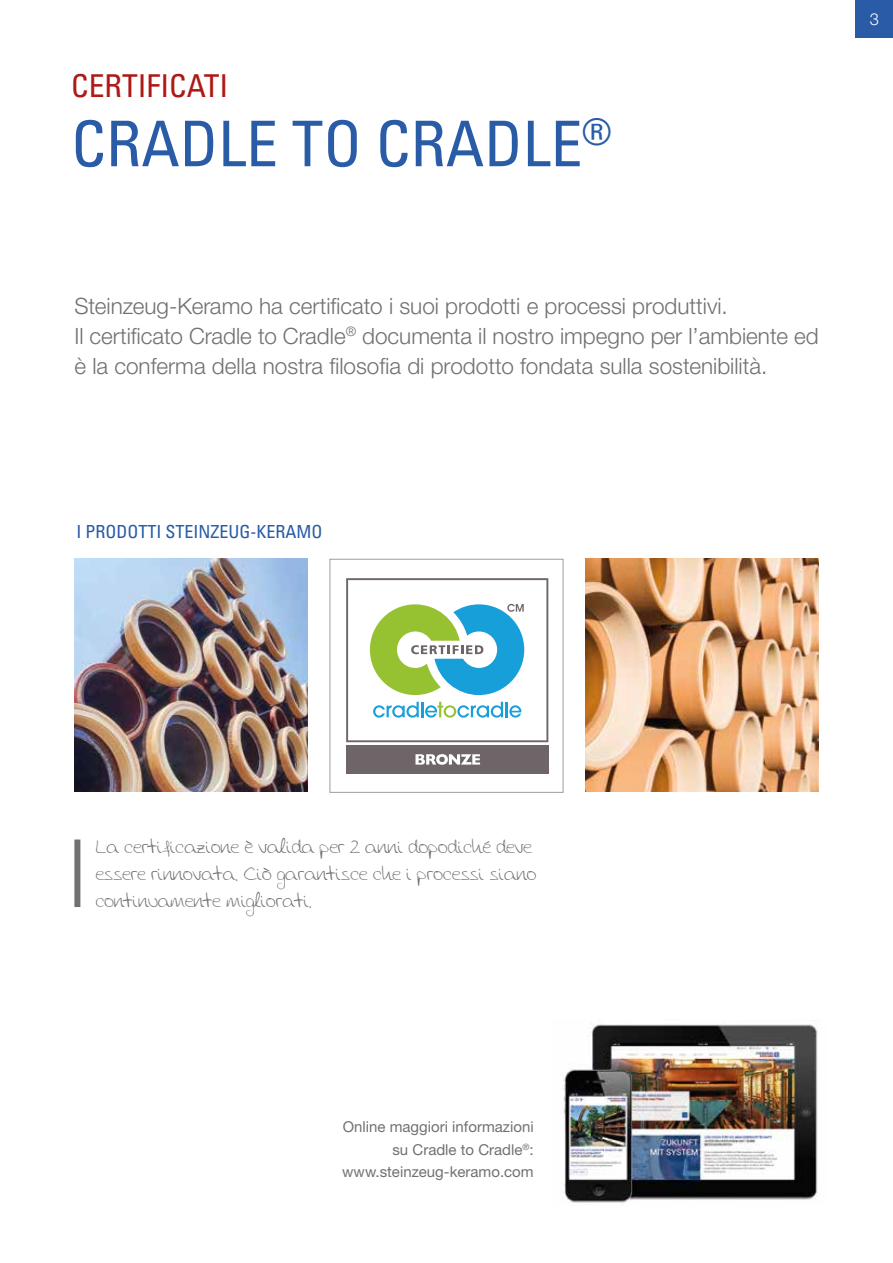
<style>
.page{position:relative;width:893px;height:1263px;background:#fff}
.page>*{position:absolute;margin:0;border:0;box-sizing:border-box;transform-origin:0 0}
.t1{font:condensed 63px "Univers LT Std";color:#295ba7}
.t2{font:condensed 31.5px "Univers LT Std";color:#ae1917}
.t3{font:300 22.5px/30px "Helvetica Neue LT Std";color:#727070}
.t4{font:18px/27px "Aida Garmo Scrap Rounded";letter-spacing:.05em;color:#727070}
.t5{font:condensed 18px "Univers LT Std";color:#295ba7}
.t6{font:300 16.5px "Helvetica Neue LT Std";color:#fff}
.t7{font:15px/22.5px "Helvetica Neue LT Std";color:#727070;text-align:right}
</style>
<div class="page">
<div style="left:346px;top:745px;width:202px;height:29px;background:#6e6568"></div>
<svg style="left:346px;top:578px;width:202px;height:164px"></svg>
<svg style="left:415px;top:754px;width:65px;height:11px"></svg>
<div style="left:330px;top:559px;width:233px;height:234px;border:1px solid #9e9d9c"></div>
<div style="left:856px;top:0;width:37px;height:37px;background:#295ba7"></div>
<div style="left:74px;top:839px;width:6px;height:68px;background:#727070"></div>
<img style="left:75px;top:558px;width:233px;height:234px">
<img style="left:585px;top:558px;width:233px;height:234px">
<img style="left:563px;top:1020px;width:255px;height:183px">
<h2 class="t2" style="left:71px;top:66px;width:158px">CERTIFICATI</h2>
<h1 class="t1" style="left:71px;top:104px;width:542px">CRADLE TO CRADLE<sup>®</sup></h1>
<p class="t3" style="left:74px;top:290px;width:746px">Steinzeug-Keramo ha certificato i suoi prodotti e processi produttivi.<br>Il certificato Cradle to Cradle<sup>®</sup> documenta il nostro impegno per l’ambiente ed è la conferma della nostra filosofia di prodotto fondata sulla sostenibilità.</p>
<p class="t6" style="left:870px;top:9px;width:11px">3</p>
<p class="t5" style="left:77px;top:520px;width:248px">I PRODOTTI STEINZEUG-KERAMO</p>
<p class="t4" style="left:96px;top:833px;width:442px">La certificazione è valida per 2 anni dopodiché deve essere rinnovata. Ciò garantisce che i processi siano continuamente migliorati.</p>
<p class="t7" style="left:342px;top:1115px;width:193px">Online maggiori informazioni su Cradle to Cradle<sup>®</sup>: www.steinzeug-keramo.com</p>
</div>
